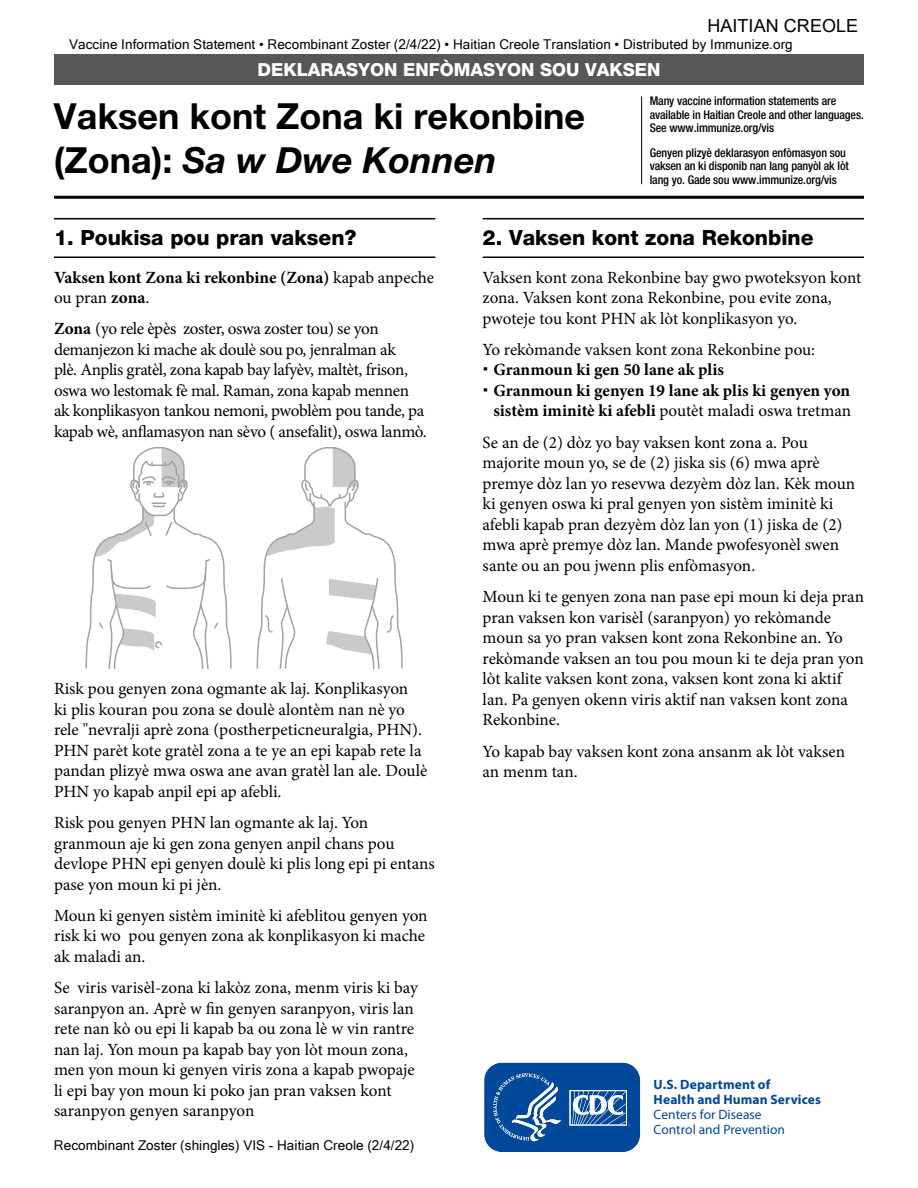
<style>
.page{position:relative;width:918px;height:1188px;background:#fff}
.page>*{position:absolute;margin:0;border:0;box-sizing:border-box;transform-origin:0 0}
.t1{font:700 36px "Helvetica Neue LT Std";color:#000}
.t2{font:italic 700 36px "Helvetica Neue LT Std";color:#000}
.t3{font:800 21px "Helvetica Neue LT Std";color:#000}
.t4{font:800 18px "Helvetica Neue LT Std";color:#fff}
.t5{font:18px "Arial";letter-spacing:.005em;color:#010202}
.t6{font:17.1px/20.5px "Minion Pro";letter-spacing:-.005em;color:#000}
.t7{font:17.1px/20.5px "Minion Pro";letter-spacing:-.025em;color:#000}
.t8{font:700 17.1px/20.5px "Minion Pro";color:#000}
.t9{font:13.5px "Microsoft Sans Serif";letter-spacing:.005em;color:#020203}
.t10{font:700 13.5px/15px "Myriad Pro";letter-spacing:.01em;color:#00489a}
.t11{font:13.5px/15px "Myriad Pro";color:#00489a}
.t12{font:500 condensed 12px/13.5px "Helvetica Neue LT Std";letter-spacing:-.01em;color:#000}
.s1{font-style:normal}
.s2{font-weight:400}
.s3{font-weight:700}
</style>
<div class="page">
<div style="left:54px;top:54px;width:810px;height:31px;background:#575756"></div>
<hr style="left:54px;top:196px;width:810px;height:3px;background:#000">
<svg style="left:484px;top:1062px;width:157px;height:90px;background:#2965aa"></svg>
<hr style="left:641px;top:96px;width:1px;height:88px;background:#000">
<hr style="left:483px;top:218px;width:381px;height:1px;background:#000">
<hr style="left:483px;top:256px;width:381px;height:2px;background:#000">
<hr style="left:54px;top:218px;width:381px;height:1px;background:#000">
<hr style="left:54px;top:256px;width:381px;height:2px;background:#000">
<svg style="left:86px;top:447px;width:146px;height:222px"></svg>
<svg style="left:256px;top:447px;width:147px;height:222px"></svg>
<p class="t5" style="left:707px;top:13px;width:152px">HAITIAN CREOLE</p>
<p class="t9" style="left:69px;top:35px;width:725px">Vaccine Information Statement • Recombinant Zoster (2/4/22) • Haitian Creole Translation • Distributed by Immunize.org</p>
<p class="t4" style="left:257px;top:59px;width:405px">DEKLARASYON ENFÒMASYON SOU VAKSEN</p>
<p class="t12" style="left:650px;top:94px;width:188px">Many vaccine information statements are</p>
<h1 class="t1" style="left:54px;top:94px;width:533px">Vaksen kont Zona ki rekonbine</h1>
<p class="t12" style="left:650px;top:108px;width:216px">available in Haitian Creole and other languages.</p>
<p class="t12" style="left:650px;top:121px;width:126px">See www.immunize.org/vis</p>
<p class="t12" style="left:650px;top:146px;width:198px">Genyen plizyè deklarasyon enfòmasyon sou</p>
<p class="t12" style="left:650px;top:159px;width:201px">vaksen an ki disponib nan lang panyòl ak lòt lang yo. Gade sou www.immunize.org/vis</p>
<h1 class="t2" style="left:54px;top:138px;width:444px"><span class="s1">(Zona):</span> Sa w Dwe Konnen</h1>
<h3 class="t3" style="left:54px;top:225px;width:304px">1. Poukisa pou pran vaksen?</h3>
<p class="t8" style="left:54px;top:267px;width:382px">Vaksen kont Zona ki rekonbine (Zona) <span class="s2">kapab anpeche ou pran</span> zona<span class="s2">.</span></p>
<p class="t7" style="left:54px;top:319px;width:374px"><span class="s3">Zona</span> (yo rele èpès zoster, oswa zoster tou) se yon demanjezon ki mache ak doulè sou po, jenralman ak<br>plè. Anplis gratèl, zona kapab bay lafyèv, maltèt, frison, oswa wo lestomak fè mal. Raman, zona kapab mennen ak konplikasyon tankou nemoni, pwoblèm pou tande, pa kapab wè, anfamasyon nan sèvo ( ansefalit), oswa lanmò.</p>
<p class="t6" style="left:54px;top:678px;width:375px">Risk pou genyen zona ogmante ak laj. Konplikasyon<br>ki plis kouran pou zona se doulè alontèm nan nè yo rele "nevralji aprè zona (postherpeticneuralgia, PHN).<br>PHN parèt kote gratèl zona a te ye an epi kapab rete la pandan plizyè mwa oswa ane avan gratèl lan ale. Doulè PHN yo kapab anpil epi ap afebli.</p>
<p class="t6" style="left:54px;top:812px;width:382px">Risk pou genyen PHN lan ogmante ak laj. Yon granmoun aje ki gen zona genyen anpil chans pou devlope PHN epi genyen doulè ki plis long epi pi entans pase yon moun ki pi jèn.</p>
<p class="t6" style="left:54px;top:905px;width:375px">Moun ki genyen sistèm iminitè ki afeblitou genyen yon risk ki wo pou genyen zona ak konplikasyon ki mache ak maladi an.</p>
<p class="t6" style="left:54px;top:978px;width:365px">Se viris varisèl-zona ki lakòz zona, menm viris ki bay saranpyon an. Aprè w fn genyen saranpyon, viris lan rete nan kò ou epi li kapab ba ou zona lè w vin rantre nan laj. Yon moun pa kapab bay yon lòt moun zona, men yon moun ki genyen viris zona a kapab pwopaje li epi bay yon moun ki poko jan pran vaksen kont saranpyon genyen saranpyon</p>
<p class="t9" style="left:54px;top:1137px;width:362px">Recombinant Zoster (shingles) VIS - Haitian Creole (2/4/22)</p>
<h3 class="t3" style="left:483px;top:225px;width:333px">2. Vaksen kont zona Rekonbine</h3>
<p class="t6" style="left:483px;top:267px;width:380px">Vaksen kont zona Rekonbine bay gwo pwoteksyon kont zona. Vaksen kont zona Rekonbine, pou evite zona, pwoteje tou kont PHN ak lòt konplikasyon yo.</p>
<p class="t6" style="left:483px;top:339px;width:334px">Yo rekòmande vaksen kont zona Rekonbine pou:</p>
<p class="t8" style="left:493px;top:359px;width:232px">Granmoun ki gen 50 lane ak plis</p>
<p class="t8" style="left:493px;top:380px;width:359px">Granmoun ki genyen 19 lane ak plis ki genyen yon sistèm iminitè ki afebli <span class="s2">poutèt maladi oswa tretman</span></p>
<p class="t6" style="left:483px;top:432px;width:374px">Se an de (2) dòz yo bay vaksen kont zona a. Pou majorite moun yo, se de (2) jiska sis (6) mwa aprè premye dòz lan yo resevwa dezyèm dòz lan. Kèk moun ki genyen oswa ki pral genyen yon sistèm iminitè ki afebli kapab pran dezyèm dòz lan yon (1) jiska de (2) mwa aprè premye dòz lan. Mande pwofesyonèl swen sante ou an pou jwenn plis enfòmasyon.</p>
<p class="t6" style="left:483px;top:587px;width:383px">Moun ki te genyen zona nan pase epi moun ki deja pran pran vaksen kon varisèl (saranpyon) yo rekòmande moun sa yo pran vaksen kont zona Rekonbine an. Yo rekòmande vaksen an tou pou moun ki te deja pran yon lòt kalite vaksen kont zona, vaksen kont zona ki aktif lan. Pa genyen okenn viris aktif nan vaksen kont zona Rekonbine.</p>
<p class="t6" style="left:483px;top:741px;width:364px">Yo kapab bay vaksen kont zona ansanm ak lòt vaksen an menm tan.</p>
<p class="t10" style="left:654px;top:1077px;width:169px">U.S. Department of<br>Health and Human Services</p>
<p class="t11" style="left:654px;top:1107px;width:133px">Centers for Disease<br>Control and Prevention</p>
</div>
